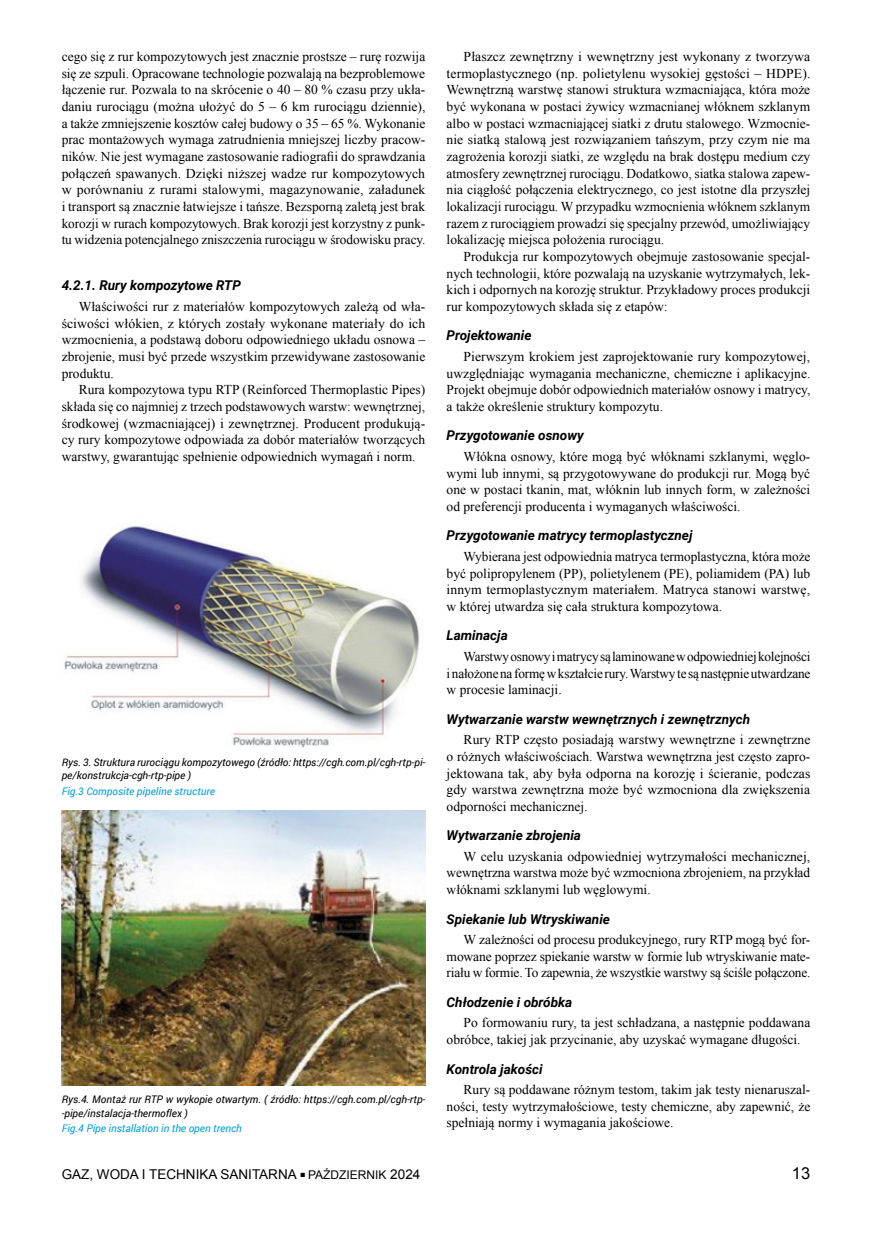
<style>
.page{position:relative;width:872px;height:1234px;background:#fff}
.page>*{position:absolute;margin:0;border:0;box-sizing:border-box;transform-origin:0 0}
.t1{font:16.5px "Arial";color:#000}
.t2{font:13.5px/16.6px "Times New Roman";color:#000;text-align:justify}
.t3{font:italic 700 13.5px "Roboto";color:#000}
.t4{font:13.5px "Arial";color:#000}
.t5{font:italic 10.5px/13.5px "Roboto";color:#000}
.t6{font:italic 10.5px "Roboto";color:#009fe3}
.s1{font-size:9px}
.s2{font-size:12px}
</style>
<div class="page">
<img style="left:64px;top:526px;width:356px;height:221px">
<img style="left:62px;top:810px;width:363px;height:274px">
<p class="t2" style="left:62px;top:48px;width:365px">cego się z rur kompozytowych jest znacznie prostsze – rurę rozwija się ze szpuli. Opracowane technologie pozwalają na bezproblemowe łączenie rur. Pozwala to na skrócenie o 40 – 80 % czasu przy ukła&shy;daniu rurociągu (można ułożyć do 5 – 6 km rurociągu dziennie), a także zmniejszenie kosztów całej budowy o 35 – 65 %. Wykonanie prac montażowych wymaga zatrudnienia mniejszej liczby pracow&shy;ników. Nie jest wymagane zastosowanie radiografii do sprawdzania połączeń spawanych. Dzięki niższej wadze rur kompozytowych w porównaniu z rurami stalowymi, magazynowanie, załadunek i transport są znacznie łatwiejsze i tańsze. Bezsporną zaletą jest brak korozji w rurach kompozytowych. Brak korozji jest korzystny z punk&shy;tu widzenia potencjalnego zniszczenia rurociągu w środowisku pracy.</p>
<p class="t3" style="left:62px;top:276px;width:181px">4.2.1. Rury kompozytowe RTP</p>
<p class="t2" style="left:62px;top:298px;width:365px;text-indent:17px">Właściwości rur z materiałów kompozytowych zależą od wła&shy;ściwości włókien, z których zostały wykonane materiały do ich wzmocnienia, a podstawą doboru odpowiedniego układu osnowa – zbrojenie, musi być przede wszystkim przewidywane zastosowanie produktu.</p>
<p class="t2" style="left:62px;top:381px;width:365px;text-indent:17px">Rura kompozytowa typu RTP (Reinforced Thermoplastic Pipes) składa się co najmniej z trzech podstawowych warstw: wewnętrznej, środkowej (wzmacniającej) i zewnętrznej. Producent produkują&shy;cy rury kompozytowe odpowiada za dobór materiałów tworzących warstwy, gwarantując spełnienie odpowiednich wymagań i norm.</p>
<p class="t5" style="left:62px;top:754px;width:365px">Rys. 3. Struktura rurociągu kompozytowego (źródło: https://cgh.com.pl/cgh-rtp-pi&shy;pe/konstrukcja-cgh-rtp-pipe )</p>
<p class="t6" style="left:62px;top:783px;width:155px">Fig.3 Composite pipeline structure</p>
<p class="t5" style="left:62px;top:1091px;width:365px">Rys.4. Montaż rur RTP w wykopie otwartym. ( źródło: https://cgh.com.pl/cgh-rtp--pipe/instalacja-thermoflex )</p>
<p class="t6" style="left:62px;top:1120px;width:182px">Fig.4 Pipe installation in the open trench</p>
<p class="t2" style="left:446px;top:48px;width:365px;text-indent:17px">Płaszcz zewnętrzny i wewnętrzny jest wykonany z tworzywa termoplastycznego (np. polietylenu wysokiej gęstości – HDPE).<br>Wewnętrzną warstwę stanowi struktura wzmacniająca, która może być wykonana w postaci żywicy wzmacnianej włóknem szklanym albo w postaci wzmacniającej siatki z drutu stalowego. Wzmocnie&shy;nie siatką stalową jest rozwiązaniem tańszym, przy czym nie ma zagrożenia korozji siatki, ze względu na brak dostępu medium czy atmosfery zewnętrznej rurociągu. Dodatkowo, siatka stalowa zapew&shy;nia ciągłość połączenia elektrycznego, co jest istotne dla przyszłej lokalizacji rurociągu. W przypadku wzmocnienia włóknem szklanym razem z rurociągiem prowadzi się specjalny przewód, umożliwiający lokalizację miejsca położenia rurociągu.</p>
<p class="t2" style="left:446px;top:248px;width:365px;text-indent:17px">Produkcja rur kompozytowych obejmuje zastosowanie specjal&shy;nych technologii, które pozwalają na uzyskanie wytrzymałych, lek&shy;kich i odpornych na korozję struktur. Przykładowy proces produkcji rur kompozytowych składa się z etapów:</p>
<p class="t3" style="left:446px;top:326px;width:86px">Projektowanie</p>
<p class="t2" style="left:446px;top:348px;width:365px;text-indent:17px">Pierwszym krokiem jest zaprojektowanie rury kompozytowej, uwzględniając wymagania mechaniczne, chemiczne i aplikacyjne.<br>Projekt obejmuje dobór odpowiednich materiałów osnowy i matrycy, a także określenie struktury kompozytu.</p>
<p class="t3" style="left:446px;top:426px;width:139px">Przygotowanie osnowy</p>
<p class="t2" style="left:446px;top:448px;width:365px;text-indent:17px">Włókna osnowy, które mogą być włóknami szklanymi, węglo&shy;wymi lub innymi, są przygotowywane do produkcji rur. Mogą być one w postaci tkanin, mat, włóknin lub innych form, w zależności od preferencji producenta i wymaganych właściwości.</p>
<p class="t3" style="left:446px;top:526px;width:247px">Przygotowanie matrycy termoplastycznej</p>
<p class="t2" style="left:446px;top:547px;width:365px;text-indent:17px">Wybierana jest odpowiednia matryca termoplastyczna, która może być polipropylenem (PP), polietylenem (PE), poliamidem (PA) lub innym termoplastycznym materiałem. Matryca stanowi warstwę, w której utwardza się cała struktura kompozytowa.</p>
<p class="t3" style="left:446px;top:626px;width:63px">Laminacja</p>
<p class="t2" style="left:446px;top:647px;width:365px;text-indent:17px">Warstwy osnowy i matrycy są laminowane w odpowiedniej kolejności i nałożone na formę w kształcie rury. Warstwy te są następnie utwardzane w procesie laminacji.</p>
<p class="t3" style="left:446px;top:709px;width:305px">Wytwarzanie warstw wewnętrznych i zewnętrznych</p>
<p class="t2" style="left:446px;top:731px;width:365px;text-indent:17px">Rury RTP często posiadają warstwy wewnętrzne i zewnętrzne o różnych właściwościach. Warstwa wewnętrzna jest często zapro&shy;jektowana tak, aby była odporna na korozję i ścieranie, podczas gdy warstwa zewnętrzna może być wzmocniona dla zwiększenia odporności mechanicznej.</p>
<p class="t3" style="left:446px;top:825px;width:136px">Wytwarzanie zbrojenia</p>
<p class="t2" style="left:446px;top:847px;width:365px;text-indent:17px">W celu uzyskania odpowiedniej wytrzymałości mechanicznej, wewnętrzna warstwa może być wzmocniona zbrojeniem, na przykład włóknami szklanymi lub węglowymi.</p>
<p class="t3" style="left:446px;top:909px;width:165px">Spiekanie lub Wtryskiwanie</p>
<p class="t2" style="left:446px;top:930px;width:365px;text-indent:17px">W zależności od procesu produkcyjnego, rury RTP mogą być for&shy;mowane poprzez spiekanie warstw w formie lub wtryskiwanie mate&shy;riału w formie. To zapewnia, że wszystkie warstwy są ściśle połączone.</p>
<p class="t3" style="left:446px;top:992px;width:127px">Chłodzenie i obróbka</p>
<p class="t2" style="left:446px;top:1014px;width:365px;text-indent:17px">Po formowaniu rury, ta jest schładzana, a następnie poddawana obróbce, takiej jak przycinanie, aby uzyskać wymagane długości.</p>
<p class="t3" style="left:446px;top:1058px;width:97px">Kontrola jakości</p>
<p class="t2" style="left:446px;top:1080px;width:365px;text-indent:17px">Rury są poddawane różnym testom, takim jak testy nienaruszal&shy;ności, testy wytrzymałościowe, testy chemiczne, aby zapewnić, że spełniają normy i wymagania jakościowe.</p>
<p class="t4" style="left:62px;top:1164px;width:360px">GAZ, WODA I TECHNIKA SANITARNA <span class="s1">■</span> <span class="s2">PAŹDZIERNIK</span> 2024</p>
<p class="t1" style="left:792px;top:1161px;width:20px">13</p>
</div>
